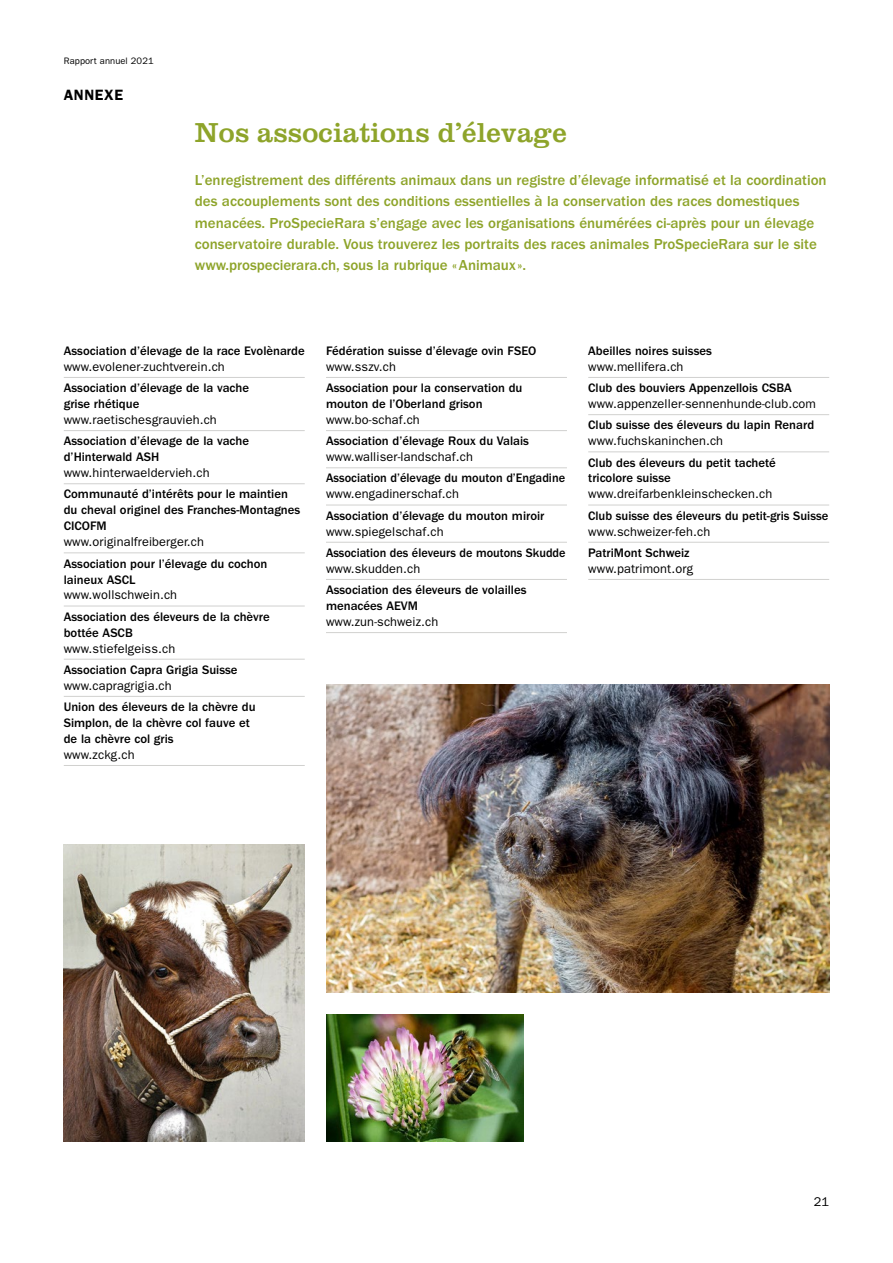
<style>
.page{position:relative;width:893px;height:1263px;background:#fff}
.page>*{position:absolute;margin:0;border:0;box-sizing:border-box;transform-origin:0 0}
.t1{font:28.5px "Clarendon LT Std";letter-spacing:.01em;color:#8ea42a}
.t2{font:500 15px/21.3px "ITC Franklin Gothic Std";color:#8ea42a}
.t3{font:600 15px "ITC Franklin Gothic Std";letter-spacing:.04em;color:#000}
.t4{font:500 12.75px/15.9px "ITC Franklin Gothic Std";color:#000}
.t5{font:12.75px "ITC Franklin Gothic Std";letter-spacing:.01em;color:#000}
.t6{font:500 12.75px "ITC Franklin Gothic Std";color:#000;scale:.96 1}
.t7{font:9.3px "ITC Franklin Gothic Std";letter-spacing:.01em;color:#000}
</style>
<div class="page">
<img style="left:64px;top:844px;width:241px;height:298px">
<hr style="left:64px;top:377px;width:241px;height:1px;background:#d1d1cf">
<hr style="left:64px;top:430px;width:241px;height:1px;background:#d1d1cf">
<hr style="left:64px;top:483px;width:241px;height:1px;background:#d1d1cf">
<hr style="left:64px;top:553px;width:241px;height:1px;background:#d1d1cf">
<hr style="left:64px;top:606px;width:241px;height:1px;background:#d1d1cf">
<hr style="left:64px;top:659px;width:241px;height:1px;background:#d1d1cf">
<hr style="left:64px;top:696px;width:241px;height:1px;background:#d1d1cf">
<hr style="left:64px;top:765px;width:241px;height:1px;background:#d1d1cf">
<hr style="left:326px;top:377px;width:241px;height:1px;background:#d1d1cf">
<hr style="left:326px;top:430px;width:241px;height:1px;background:#d1d1cf">
<hr style="left:326px;top:468px;width:241px;height:1px;background:#d1d1cf">
<hr style="left:326px;top:505px;width:241px;height:1px;background:#d1d1cf">
<hr style="left:326px;top:542px;width:241px;height:1px;background:#d1d1cf">
<hr style="left:326px;top:579px;width:241px;height:1px;background:#d1d1cf">
<hr style="left:326px;top:632px;width:241px;height:1px;background:#d1d1cf">
<hr style="left:588px;top:377px;width:241px;height:1px;background:#d1d1cf">
<hr style="left:588px;top:414px;width:241px;height:1px;background:#d1d1cf">
<hr style="left:588px;top:452px;width:241px;height:1px;background:#d1d1cf">
<hr style="left:588px;top:505px;width:241px;height:1px;background:#d1d1cf">
<hr style="left:588px;top:542px;width:241px;height:1px;background:#d1d1cf">
<hr style="left:588px;top:579px;width:241px;height:1px;background:#d1d1cf">
<img style="left:326px;top:1014px;width:197px;height:128px">
<img style="left:326px;top:685px;width:503px;height:308px">
<p class="t7" style="left:64px;top:55px;width:91px">Rapport annuel 2021</p>
<p class="t3" style="left:64px;top:86px;width:61px">ANNEXE</p>
<h1 class="t1" style="left:195px;top:116px;width:373px">Nos associations d’élevage</h1>
<p class="t2" style="left:195px;top:170px;width:633px">L’enregistrement des différents animaux dans un registre d’élevage informatisé et la coordination des accouplements sont des conditions essentielles à la conservation des races domestiques menacées. ProSpecieRara s’engage avec les organisations énumérées ci-après pour un élevage conservatoire durable. Vous trouverez les portraits des races animales ProSpecieRara sur le site www.prospecierara.ch, sous la rubrique «Animaux ».</p>
<p class="t4" style="left:64px;top:343px;width:242px">Association d’élevage de la race Evolènarde</p>
<p class="t5" style="left:64px;top:359px;width:163px">www.evolener-zuchtverein.ch</p>
<p class="t4" style="left:64px;top:380px;width:187px">Association d’élevage de la vache grise rhétique</p>
<p class="t5" style="left:64px;top:412px;width:155px">www.raetischesgrauvieh.ch</p>
<p class="t4" style="left:64px;top:433px;width:187px">Association d’élevage de la vache d’Hinterwald ASH</p>
<p class="t5" style="left:64px;top:465px;width:147px">www.hinterwaeldervieh.ch</p>
<p class="t4" style="left:64px;top:486px;width:238px">Communauté d’intérêts pour le maintien du cheval originel des Franches-Montagnes<br>CICOFM</p>
<p class="t5" style="left:64px;top:535px;width:142px">www.originalfreiberger.ch</p>
<p class="t4" style="left:64px;top:555px;width:205px">Association pour l’élevage du cochon laineux ASCL</p>
<p class="t5" style="left:64px;top:588px;width:115px">www.wollschwein.ch</p>
<p class="t4" style="left:64px;top:609px;width:207px">Association des éleveurs de la chèvre bottée ASCB</p>
<p class="t5" style="left:64px;top:641px;width:113px">www.stiefelgeiss.ch</p>
<p class="t4" style="left:64px;top:662px;width:175px">Association Capra Grigia Suisse</p>
<p class="t5" style="left:64px;top:678px;width:109px">www.capragrigia.ch</p>
<p class="t4" style="left:64px;top:699px;width:193px">Union des éleveurs de la chèvre du<br>Simplon, de la chèvre col fauve et de la chèvre col gris</p>
<p class="t5" style="left:64px;top:747px;width:72px">www.zckg.ch</p>
<p class="t4" style="left:326px;top:343px;width:212px">Fédération suisse d’élevage ovin FSEO</p>
<p class="t5" style="left:326px;top:359px;width:71px">www.sszv.ch</p>
<p class="t4" style="left:326px;top:380px;width:198px">Association pour la conservation du mouton de l’Oberland grison</p>
<p class="t5" style="left:326px;top:412px;width:95px">www.bo-schaf.ch</p>
<p class="t4" style="left:326px;top:433px;width:204px">Association d’élevage Roux du Valais</p>
<p class="t5" style="left:326px;top:450px;width:148px">www.walliser-landschaf.ch</p>
<p class="t4" style="left:326px;top:470px;width:241px">Association d’élevage du mouton d’Engadine</p>
<p class="t5" style="left:326px;top:487px;width:135px">www.engadinerschaf.ch</p>
<p class="t4" style="left:326px;top:508px;width:220px">Association d’élevage du mouton miroir</p>
<p class="t5" style="left:326px;top:524px;width:119px">www.spiegelschaf.ch</p>
<p class="t6" style="left:326px;top:545px;width:251px">Association des éleveurs de moutons Skudde</p>
<p class="t5" style="left:326px;top:561px;width:96px">www.skudden.ch</p>
<p class="t4" style="left:326px;top:582px;width:202px">Association des éleveurs de volailles menacées AEVM</p>
<p class="t5" style="left:326px;top:614px;width:114px">www.zun-schweiz.ch</p>
<p class="t4" style="left:588px;top:343px;width:125px">Abeilles noires suisses</p>
<p class="t5" style="left:588px;top:359px;width:97px">www.mellifera.ch</p>
<p class="t4" style="left:588px;top:380px;width:205px">Club des bouviers Appenzellois CSBA</p>
<p class="t5" style="left:588px;top:396px;width:229px">www.appenzeller-sennenhunde-club.com</p>
<p class="t4" style="left:588px;top:417px;width:227px">Club suisse des éleveurs du lapin Renard</p>
<p class="t5" style="left:588px;top:434px;width:136px">www.fuchskaninchen.ch</p>
<p class="t4" style="left:588px;top:454px;width:189px">Club des éleveurs du petit tacheté tricolore suisse</p>
<p class="t5" style="left:588px;top:487px;width:185px">www.dreifarbenkleinschecken.ch</p>
<p class="t4" style="left:588px;top:508px;width:242px">Club suisse des éleveurs du petit-gris Suisse</p>
<p class="t5" style="left:588px;top:524px;width:124px">www.schweizer-feh.ch</p>
<p class="t4" style="left:588px;top:545px;width:103px">PatriMont Schweiz</p>
<p class="t5" style="left:588px;top:561px;width:106px">www.patrimont.org</p>
<p class="t5" style="left:814px;top:1194px;width:17px">21</p>
</div>
